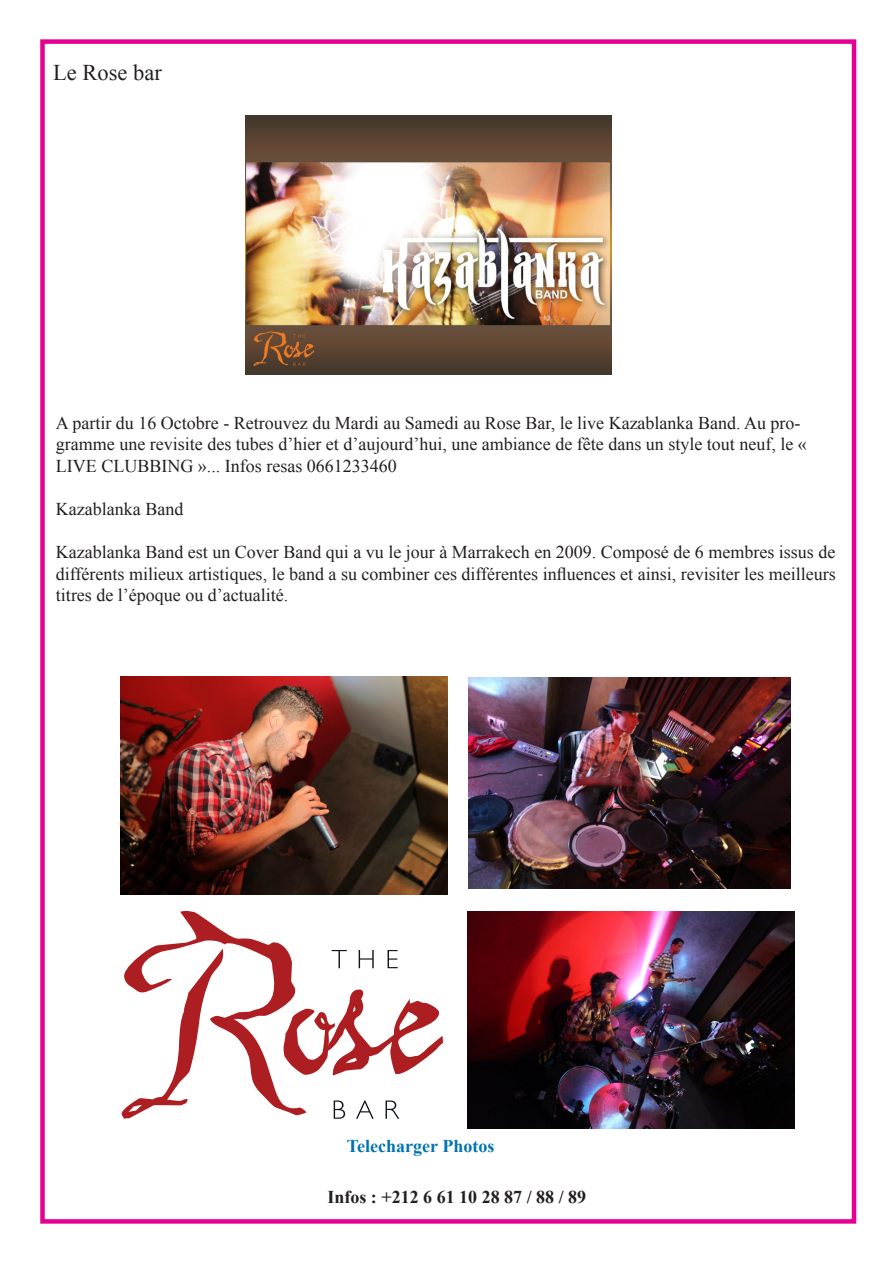
<style>
.page{position:relative;width:893px;height:1263px;background:#fff}
.page>*{position:absolute;margin:0;border:0;box-sizing:border-box;transform-origin:0 0}
.t1{font:22.5px "Times New Roman";color:#231f20}
.t2{font:18px/21.6px "Times New Roman";color:#231f20}
.t3{font:700 18px "Times New Roman";color:#231f20}
.t4{font:700 18px "Times New Roman";color:#0073b0}
</style>
<div class="page">
<img style="left:121px;top:677px;width:326px;height:218px">
<img style="left:468px;top:911px;width:326px;height:218px">
<svg style="left:121px;top:911px;width:322px;height:208px"></svg>
<img style="left:469px;top:677px;width:321px;height:212px">
<img style="left:246px;top:116px;width:366px;height:259px">
<div style="left:40px;top:39px;width:816px;height:1185px;border:4px solid #e50093"></div>
<p class="t1" style="left:53px;top:57px;width:110px">Le Rose bar</p>
<p class="t2" style="left:56px;top:411px;width:752px">A partir du 16 Octobre - Retrouvez du Mardi au Samedi au Rose Bar, le live Kazablanka Band. Au pro&shy;gramme une revisite des tubes d’hier et d’aujourd’hui, une ambiance de fête dans un style tout neuf, le «<br>LIVE CLUBBING »... Infos resas 0661233460</p>
<p class="t2" style="left:56px;top:498px;width:129px">Kazablanka Band</p>
<p class="t2" style="left:56px;top:541px;width:781px;text-align:justify">Kazablanka Band est un Cover Band qui a vu le jour à Marrakech en 2009. Composé de 6 membres issus de différents milieux artistiques, le band a su combiner ces différentes influences et ainsi, revisiter les meilleurs titres de l’époque ou d’actualité.</p>
<p class="t4" style="left:347px;top:1133px;width:149px">Telecharger Photos</p>
<p class="t3" style="left:327px;top:1184px;width:260px">Infos : +212 6 61 10 28 87 / 88 / 89</p>
</div>
